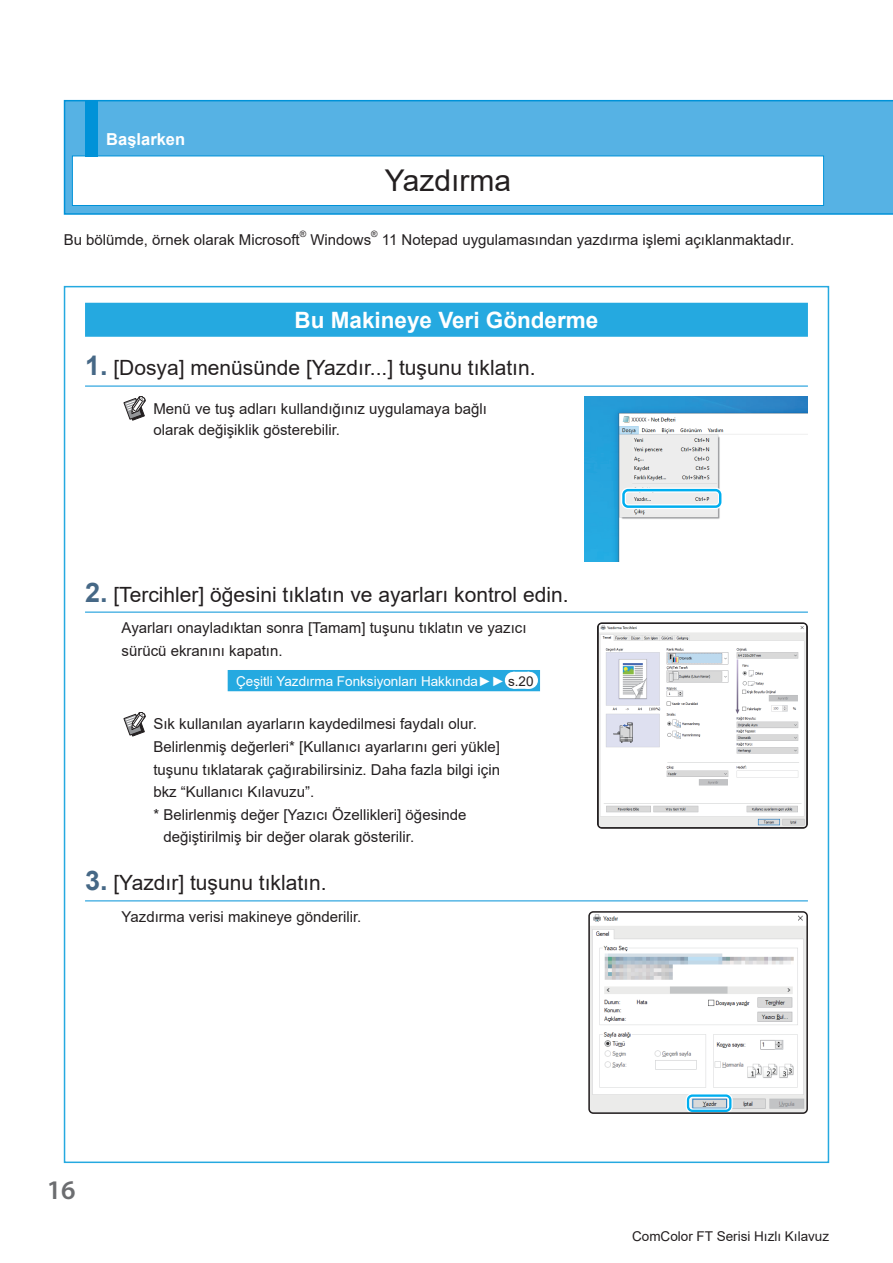
<style>
.page{position:relative;width:893px;height:1263px;background:#fff}
.page>*{position:absolute;margin:0;border:0;box-sizing:border-box;transform-origin:0 0}
.t1{font:30px "Arial";color:#231f20}
.t2{font:600 27px "Myriad Pro";color:#6c6d70}
.t3{font:700 22.5px "Arial";color:#fff}
.t4{font:21px "Arial";color:#231f20}
.t5{font:700 16.5px "Arial";color:#fff}
.t6{font:15px/21px "Arial";color:#231f20}
.t7{font:13.5px "Arial";color:#fff}
.t8{font:13.5px "Arial";color:#231f20}
.t9{font:8.7px "Arial";color:#231f20}
.s1{font-weight:700;font-size:27px;color:#466886}
.s2{color:#231f20}
</style>
<div class="page">
<div style="left:64px;top:286px;width:765px;height:877px;background:#fff;border:2px solid #25a9e0"></div>
<svg style="left:64px;top:100px;width:829px;height:115px;background:#51b0e3"></svg>
<div style="left:85px;top:303px;width:723px;height:34px;background:#25a9e0"></div>
<hr style="left:85px;top:386px;width:723px;height:1px;background:#0092d8">
<hr style="left:85px;top:612px;width:723px;height:1px;background:#0092d8">
<hr style="left:85px;top:900px;width:723px;height:1px;background:#0092d8">
<svg style="left:124px;top:396px;width:21px;height:25px"></svg>
<img style="left:584px;top:396px;width:224px;height:165px">
<div style="left:621px;top:488px;width:102px;height:21px;border:5px solid #fff;border-radius:5px"></div>
<div style="left:622px;top:489px;width:99px;height:19px;border:2px solid #00aeef;border-radius:5px"></div>
<div style="left:228px;top:670px;width:312px;height:21px;background:#25a9e0"></div>
<div style="left:513px;top:672px;width:15px;height:17px;background:#fff"></div>
<svg style="left:521px;top:672px;width:8px;height:17px"></svg>
<svg style="left:124px;top:712px;width:21px;height:24px"></svg>
<svg style="left:600px;top:625px;width:205px;height:201px"></svg>
<div style="left:597px;top:622px;width:211px;height:207px;border:2px solid #231f20;border-radius:4px"></div>
<img style="left:591px;top:914px;width:214px;height:197px">
<div style="left:686px;top:1093px;width:47px;height:20px;border:5px solid #fff;border-radius:4px"></div>
<div style="left:687px;top:1094px;width:44px;height:18px;border:2px solid #00aeef;border-radius:4px"></div>
<div style="left:588px;top:911px;width:220px;height:203px;border:2px solid #231f20;border-radius:4px"></div>
<div style="left:72px;top:156px;width:752px;height:49px;background:#fff"></div>
<div style="left:72px;top:156px;width:752px;height:50px;border:1px solid #0092d8"></div>
<div style="left:85px;top:100px;width:13px;height:56px;background:#0092d8"></div>
<p class="t5" style="left:106px;top:128px;width:80px">Başlarken</p>
<h1 class="t1" style="left:385px;top:160px;width:128px">Yazdırma</h1>
<p class="t6" style="left:64px;top:229px;width:237px">Bu bölümde, örnek olarak Microsoft</p>
<p class="t9" style="left:300px;top:228px;width:8px">®</p>
<p class="t6" style="left:310px;top:229px;width:62px">Windows</p>
<p class="t9" style="left:371px;top:228px;width:8px">®</p>
<p class="t6" style="left:382px;top:229px;width:414px">11 Notepad uygulamasından yazdırma işlemi açıklanmaktadır.</p>
<h3 class="t3" style="left:295px;top:304px;width:305px">Bu Makineye Veri Gönderme</h3>
<h3 class="t4" style="left:85px;top:354px;width:452px"><span class="s1">1.</span> [Dosya] menüsünde [Yazdır...] tuşunu tıklatın.</h3>
<p class="t6" style="left:153px;top:398px;width:335px">Menü ve tuş adları kullandığınız uygulamaya bağlı olarak değişiklik gösterebilir.</p>
<h3 class="t4" style="left:85px;top:580px;width:485px"><span class="s1">2.</span> [Tercihler] öğesini tıklatın ve ayarları kontrol edin.</h3>
<p class="t6" style="left:122px;top:617px;width:406px;line-height:22.5px">Ayarları onayladıktan sonra [Tamam] tuşunu tıklatın ve yazıcı sürücü ekranını kapatın.</p>
<p class="t7" style="left:236px;top:671px;width:299px">Çeşitli Yazdırma Fonksiyonları Hakkında►► <span class="s2">s.20</span></p>
<p class="t6" style="left:153px;top:714px;width:325px">Sık kullanılan ayarların kaydedilmesi faydalı olur.</p>
<p class="t6" style="left:153px;top:736px;width:348px">Belirlenmiş değerleri* [Kullanıcı ayarlarını geri yükle]</p>
<p class="t6" style="left:153px;top:759px;width:348px">tuşunu tıklatarak çağırabilirsiniz. Daha fazla bilgi için</p>
<p class="t6" style="left:153px;top:781px;width:162px">bkz “Kullanıcı Kılavuzu”.</p>
<p class="t6" style="left:153px;top:804px;width:315px">* Belirlenmiş değer [Yazıcı Özellikleri] öğesinde</p>
<p class="t6" style="left:163px;top:826px;width:252px">değiştirilmiş bir değer olarak gösterilir.</p>
<h3 class="t4" style="left:85px;top:868px;width:243px"><span class="s1">3.</span> [Yazdır] tuşunu tıklatın.</h3>
<p class="t6" style="left:122px;top:906px;width:241px">Yazdırma verisi makineye gönderilir.</p>
<h2 class="t2" style="left:47px;top:1173px;width:30px">16</h2>
<p class="t8" style="left:632px;top:1226px;width:199px">ComColor FT Serisi Hızlı Kılavuz</p>
</div>
